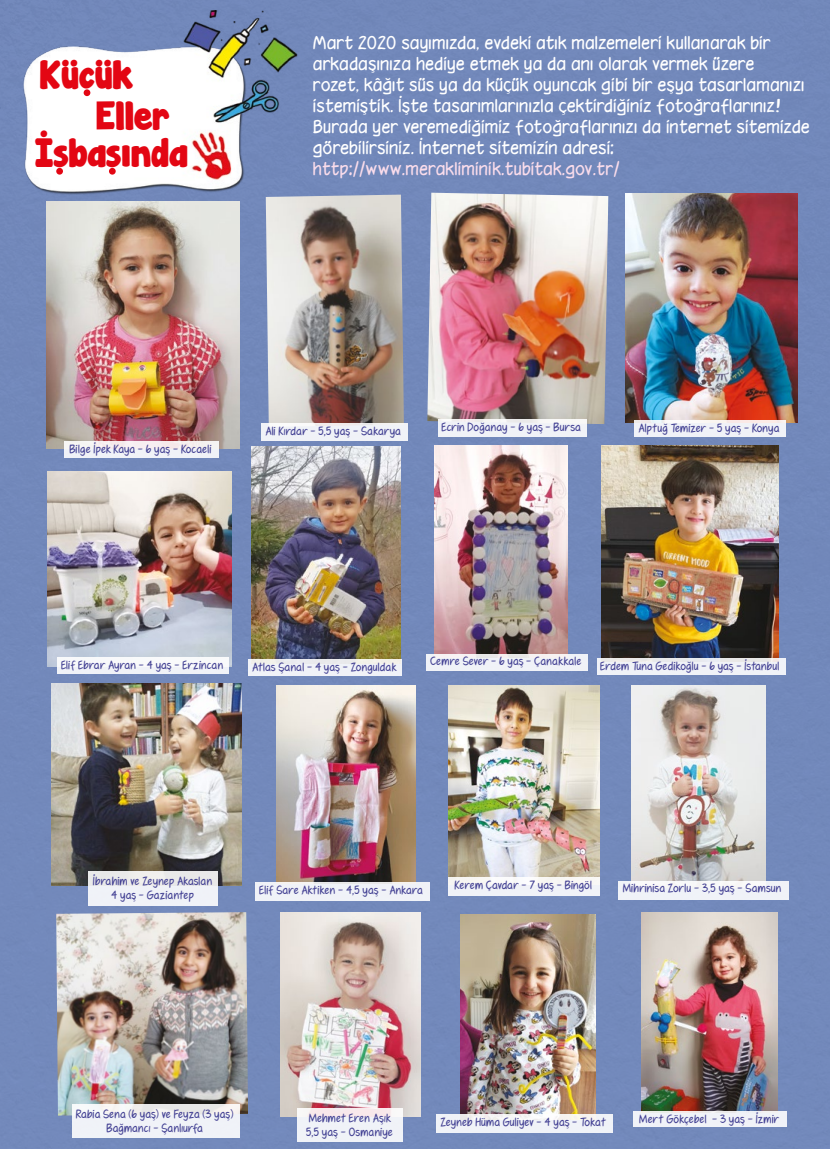
<style>
.page{position:relative;width:830px;height:1149px;background:#fff}
.page>*{position:absolute;margin:0;border:0;box-sizing:border-box;transform-origin:0 0}
.t1{font:36px/77.8px "Janda Manatee Solid";color:#e30613}
.t2{font:16.5px/21px "Hooteroll";color:#fff}
.t3{font:16.5px "Hooteroll";color:#fadceb}
.t4{font:11.25px/13.5px "Fennario";letter-spacing:-.02em;color:#444294;text-align:center}
</style>
<div class="page">
<div style="left:0;top:0;width:829px;height:1148px;background:#7288bb"></div>
<img style="left:23px;top:11px;width:275px;height:203px">
<img style="left:266px;top:194px;width:138px;height:229px">
<div style="left:84px;top:89px;width:6px;height:7px;background:#e30613;border-radius:50%"></div>
<div style="left:56px;top:168px;width:7px;height:6px;background:#e30613;border-radius:50%"></div>
<div style="left:109px;top:168px;width:7px;height:6px;background:#e30613;border-radius:50%"></div>
<img style="left:276px;top:685px;width:139px;height:196px">
<div style="left:261px;top:423px;width:146px;height:17px;background:#f0f2f7"></div>
<img style="left:427px;top:193px;width:181px;height:231px">
<div style="left:437px;top:419px;width:149px;height:18px;background:#f0f2f7"></div>
<img style="left:631px;top:685px;width:133px;height:195px">
<img style="left:51px;top:683px;width:191px;height:202px">
<img style="left:434px;top:445px;width:133px;height:209px">
<img style="left:601px;top:445px;width:176px;height:213px">
<div style="left:254px;top:881px;width:175px;height:19px;background:#f0f2f8"></div>
<img style="left:56px;top:912px;width:192px;height:203px">
<img style="left:641px;top:912px;width:135px;height:199px">
<div style="left:633px;top:1111px;width:153px;height:15px;background:#f0f2f8"></div>
<img style="left:251px;top:446px;width:149px;height:213px">
<img style="left:460px;top:914px;width:135px;height:199px">
<img style="left:46px;top:201px;width:193px;height:248px">
<img style="left:448px;top:685px;width:151px;height:191px">
<img style="left:625px;top:193px;width:171px;height:229px">
<svg style="left:634px;top:420px;width:151px;height:17px;background:#f1f1f5"></svg>
<div style="left:64px;top:441px;width:155px;height:16px;background:linear-gradient(to right,#f3f2f6,#f2eff3)"></div>
<div style="left:448px;top:876px;width:151px;height:19px;background:#f0f3f8"></div>
<div style="left:617px;top:880px;width:170px;height:18px;background:#f0f3f8"></div>
<div style="left:436px;top:1113px;width:176px;height:18px;background:linear-gradient(to right,#f1f2f7,#f3f4f6)"></div>
<div style="left:72px;top:1103px;width:167px;height:34px;background:linear-gradient(to right,#f2f4f8,#efeff3)"></div>
<img style="left:48px;top:471px;width:184px;height:195px">
<svg style="left:597px;top:658px;width:187px;height:16px;background:#eef0f4"></svg>
<div style="left:426px;top:654px;width:161px;height:16px;background:#f0f2f8"></div>
<div style="left:248px;top:659px;width:153px;height:16px;background:linear-gradient(to right,#eff0f5,#f0f1f4)"></div>
<img style="left:280px;top:912px;width:140px;height:203px">
<div style="left:297px;top:1107px;width:105px;height:34px;background:linear-gradient(to right,#f2f1f5,#f2f1f5)"></div>
<div style="left:57px;top:657px;width:172px;height:16px;background:#f8f9fa"></div>
<div style="left:89px;top:871px;width:129px;height:34px;background:linear-gradient(to right,#eeeff2,#edeef2)"></div>
<h1 class="t1" style="left:35px;top:38px;width:154px">Kücük<br>İsbasında</h1>
<h1 class="t1" style="left:96px;top:78px;width:75px">Eller</h1>
<p class="t2" style="left:313px;top:32px;width:498px">Mart 2020 sayımızda, evdeki atık malzemeleri kullanarak bir arkadaşınıza hediye etmek ya da anı olarak vermek üzere<br>rozet, kâğıt süs ya da küçük oyuncak gibi bir eşya tasarlamanızı istemiştik. İşte tasarımlarınızla çektirdiğiniz fotoğraflarınız!<br>Burada yer veremediğimiz fotoğraflarınızı da internet sitemizde görebilirsiniz. İnternet sitemizin adresi:</p>
<h2 class="t3" style="left:313px;top:159px;width:308px">http://www.merakliminik.tubitak.gov.tr/</h2>
<p class="t4" style="left:70px;top:442px;width:144px">Bilge İpek Kaya - 6 yaş - Kocaeli</p>
<p class="t4" style="left:265px;top:424px;width:137px">Ali Kırdar - 5,5 yaş - Sakarya</p>
<p class="t4" style="left:441px;top:420px;width:141px">Ecrin Doğanay - 6 yaş - Bursa</p>
<p class="t4" style="left:638px;top:421px;width:142px">Alptuğ Temizer - 5 yaş - Konya</p>
<p class="t4" style="left:61px;top:657px;width:164px">Elif Ebrar Ayran - 4 yaş - Erzincan</p>
<p class="t4" style="left:252px;top:660px;width:146px">Atlas Şanal - 4 yaş - Zonguldak</p>
<p class="t4" style="left:430px;top:654px;width:153px">Cemre Sever - 6 yaş - Çanakkale</p>
<p class="t4" style="left:600px;top:659px;width:181px">Erdem Tuna Gedikoğlu - 6 yaş - İstanbul</p>
<p class="t4" style="left:93px;top:874px;width:121px">İbrahim ve Zeynep Akaslan<br>4 yaş - Gaziantep</p>
<p class="t4" style="left:259px;top:882px;width:165px">Elif Sare Aktiken - 4,5 yaş - Ankara</p>
<p class="t4" style="left:454px;top:877px;width:139px">Kerem Çavdar - 7 yaş - Bingöl</p>
<p class="t4" style="left:622px;top:881px;width:160px">Mihrinisa Zorlu - 3,5 yaş - Samsun</p>
<p class="t4" style="left:76px;top:1107px;width:159px">Rabia Sena (6 yaş) ve Feyza (3 yaş)<br>Bağmancı - Şanlıurfa</p>
<p class="t4" style="left:306px;top:1111px;width:89px;text-align:left">Mehmet Eren Aşık<br>5,5 yaş - Osmaniye</p>
<p class="t4" style="left:440px;top:1114px;width:167px">Zeyneb Hüma Guliyev - 4 yaş - Tokat</p>
<p class="t4" style="left:639px;top:1111px;width:142px">Mert Gökçebel - 3 yaş - İzmir</p>
</div>
